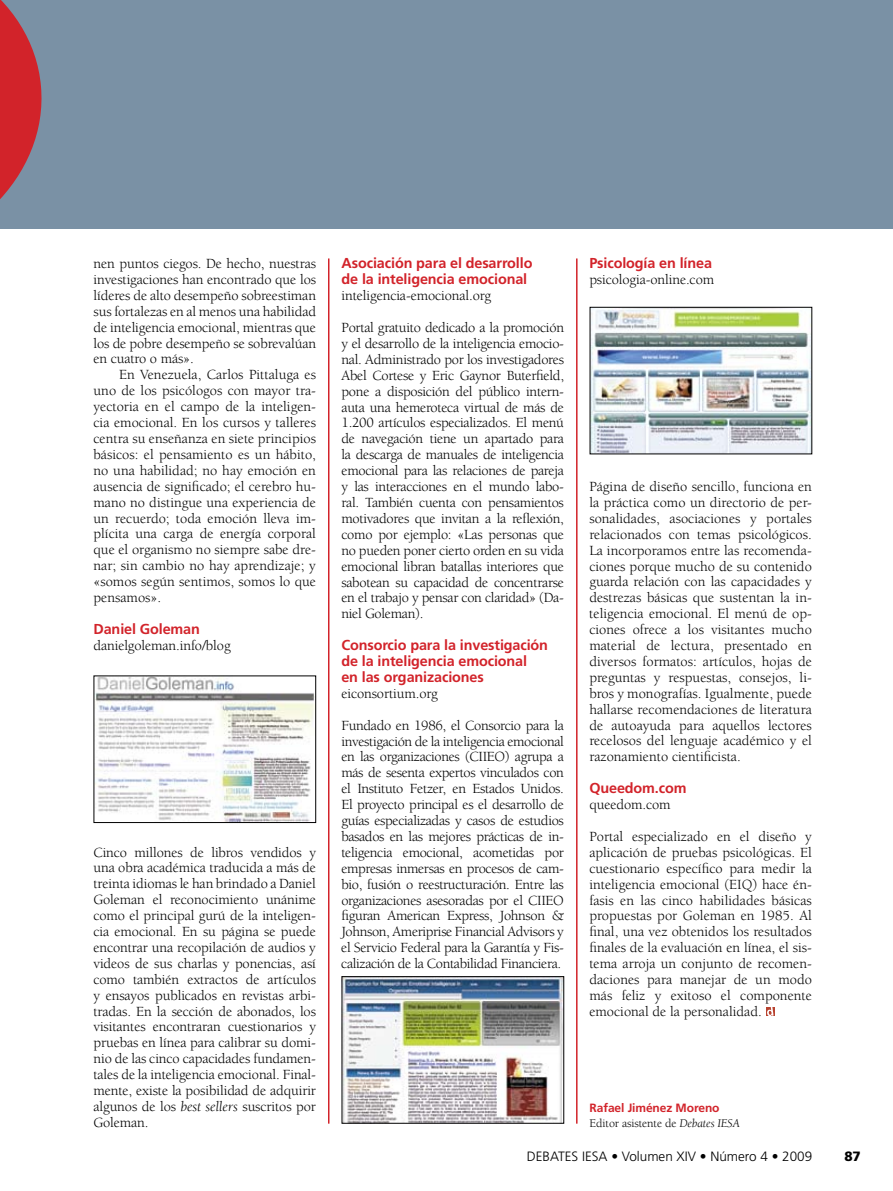
<style>
.page{position:relative;width:893px;height:1191px;background:#fff}
.page>*{position:absolute;margin:0;border:0;box-sizing:border-box;transform-origin:0 0}
.t1{font:14.4px/15.9px "Berkeley";letter-spacing:-.01em;color:#000;text-align:justify}
.t2{font:700 14.4px/15.9px "Frutiger";letter-spacing:-.01em;color:#d2232a}
.t3{font:300 13.5px "Frutiger";color:#000}
.t4{font:900 13.5px "Frutiger";color:#000}
.t5{font:12px "Berkeley";letter-spacing:-.01em;color:#000}
.t6{font:700 12px "Frutiger";letter-spacing:-.01em;color:#d2232a}
.s1{font-style:italic}
</style>
<div class="page">
<div style="left:0;top:0;width:893px;height:229px;background:#7a91a5"></div>
<svg style="left:0;top:0;width:42px;height:199px"></svg>
<svg style="left:766px;top:1007px;width:9px;height:8px"></svg>
<svg style="left:767px;top:1007px;width:6px;height:9px"></svg>
<img style="left:96px;top:677px;width:218px;height:144px">
<div style="left:94px;top:675px;width:222px;height:148px;border:1px solid #000"></div>
<img style="left:344px;top:978px;width:218px;height:143px">
<div style="left:342px;top:976px;width:222px;height:147px;border:1px solid #000"></div>
<img style="left:592px;top:309px;width:218px;height:143px">
<div style="left:590px;top:307px;width:222px;height:147px;border:1px solid #000"></div>
<hr style="left:328px;top:258px;width:1px;height:865px;background:#d2232a">
<hr style="left:576px;top:258px;width:2px;height:865px;background:#d2232a">
<p class="t1" style="left:94px;top:256px;width:224px">nen puntos ciegos. De hecho, nuestras investigaciones han encontrado que los líderes de alto desempeño sobreestiman sus fortalezas en al menos una habilidad de inteligencia emocional, mientras que los de pobre desempeño se sobrevalúan en cuatro o más».</p>
<p class="t1" style="left:93px;top:367px;width:224px;text-indent:26px">En Venezuela, Carlos Pittaluga es uno de los psicólogos con mayor tra&shy;yectoria en el campo de la inteligen&shy;cia emocional. En los cursos y talleres centra su enseñanza en siete principios básicos: el pensamiento es un hábito, no una habilidad; no hay emoción en ausencia de significado; el cerebro hu&shy;mano no distingue una experiencia de un recuerdo; toda emoción lleva im&shy;plícita una carga de energía corporal que el organismo no siempre sabe dre&shy;nar; sin cambio no hay aprendizaje; y «somos según sentimos, somos lo que pensamos».</p>
<p class="t2" style="left:93px;top:621px;width:108px">Daniel Goleman</p>
<p class="t1" style="left:93px;top:637px;width:139px">danielgoleman.info/blog</p>
<p class="t1" style="left:93px;top:844px;width:224px">Cinco millones de libros vendidos y una obra académica traducida a más de treinta idiomas le han brindado a Daniel Goleman el reconocimiento unánime como el principal gurú de la inteligen&shy;cia emocional. En su página se puede encontrar una recopilación de audios y videos de sus charlas y ponencias, así como también extractos de artículos y ensayos publicados en revistas arbi&shy;tradas. En la sección de abonados, los visitantes encontraran cuestionarios y pruebas en línea para calibrar su domi&shy;nio de las cinco capacidades fundamen&shy;tales de la inteligencia emocional. Final&shy;mente, existe la posibilidad de adquirir algunos de los <span class="s1">best sellers</span> suscritos por Goleman.</p>
<p class="t2" style="left:342px;top:255px;width:192px">Asociación para el desarrollo de la inteligencia emocional</p>
<p class="t1" style="left:342px;top:288px;width:151px">inteligencia-emocional.org</p>
<p class="t1" style="left:341px;top:320px;width:224px">Portal gratuito dedicado a la promoción y el desarrollo de la inteligencia emocio&shy;nal. Administrado por los investigadores Abel Cortese y Eric Gaynor Buterfield, pone a disposición del público intern&shy;auta una hemeroteca virtual de más de 1.200 artículos especializados. El menú de navegación tiene un apartado para la descarga de manuales de inteligencia emocional para las relaciones de pareja y las interacciones en el mundo labo&shy;ral. También cuenta con pensamientos motivadores que invitan a la reflexión, como por ejemplo: «Las personas que no pueden poner cierto orden en su vida emocional libran batallas interiores que sabotean su capacidad de concentrarse en el trabajo y pensar con claridad» (Da&shy;niel Goleman).</p>
<p class="t2" style="left:341px;top:637px;width:208px">Consorcio para la investigación de la inteligencia emocional<br>en las organizaciones</p>
<p class="t1" style="left:341px;top:685px;width:98px">eiconsortium.org</p>
<p class="t1" style="left:341px;top:717px;width:224px">Fundado en 1986, el Consorcio para la investigación de la inteligencia emocional en las organizaciones (CIIEO) agrupa a más de sesenta expertos vinculados con el Instituto Fetzer, en Estados Unidos.<br>El proyecto principal es el desarrollo de guías especializadas y casos de estudios basados en las mejores prácticas de in&shy;teligencia emocional, acometidas por empresas inmersas en procesos de cam&shy;bio, fusión o reestructuración. Entre las organizaciones asesoradas por el CIIEO figuran American Express, Johnson &amp; Johnson, Ameriprise Financial Advisors y el Servicio Federal para la Garantía y Fis&shy;calización de la Contabilidad Financiera.</p>
<p class="t2" style="left:589px;top:255px;width:124px">Psicología en línea</p>
<p class="t1" style="left:589px;top:272px;width:126px">psicologia-online.com</p>
<p class="t1" style="left:589px;top:479px;width:224px">Página de diseño sencillo, funciona en la práctica como un directorio de per&shy;sonalidades, asociaciones y portales relacionados con temas psicológicos.<br>La incorporamos entre las recomenda&shy;ciones porque mucho de su contenido guarda relación con las capacidades y destrezas básicas que sustentan la in&shy;teligencia emocional. El menú de op&shy;ciones ofrece a los visitantes mucho material de lectura, presentado en diversos formatos: artículos, hojas de preguntas y respuestas, consejos, li&shy;bros y monografías. Igualmente, puede hallarse recomendaciones de literatura de autoayuda para aquellos lectores recelosos del lenguaje académico y el razonamiento cientificista.</p>
<p class="t2" style="left:589px;top:780px;width:99px">Queedom.com</p>
<p class="t1" style="left:589px;top:797px;width:83px">queedom.com</p>
<p class="t1" style="left:589px;top:828px;width:224px">Portal especializado en el diseño y aplicación de pruebas psicológicas. El cuestionario específico para medir la inteligencia emocional (EIQ) hace én&shy;fasis en las cinco habilidades básicas propuestas por Goleman en 1985. Al final, una vez obtenidos los resultados finales de la evaluación en línea, el sis&shy;tema arroja un conjunto de recomen&shy;daciones para manejar de un modo más feliz y exitoso el componente emocional de la personalidad.</p>
<p class="t6" style="left:590px;top:1100px;width:131px">Rafael Jiménez Moreno</p>
<p class="t5" style="left:590px;top:1117px;width:139px">Editor asistente de <span class="s1">Debates IESA</span></p>
<p class="t3" style="left:527px;top:1148px;width:287px">DEBATES IESA • Volumen XIV • Número 4 • 2009</p>
<p class="t4" style="left:844px;top:1148px;width:18px">87</p>
</div>
